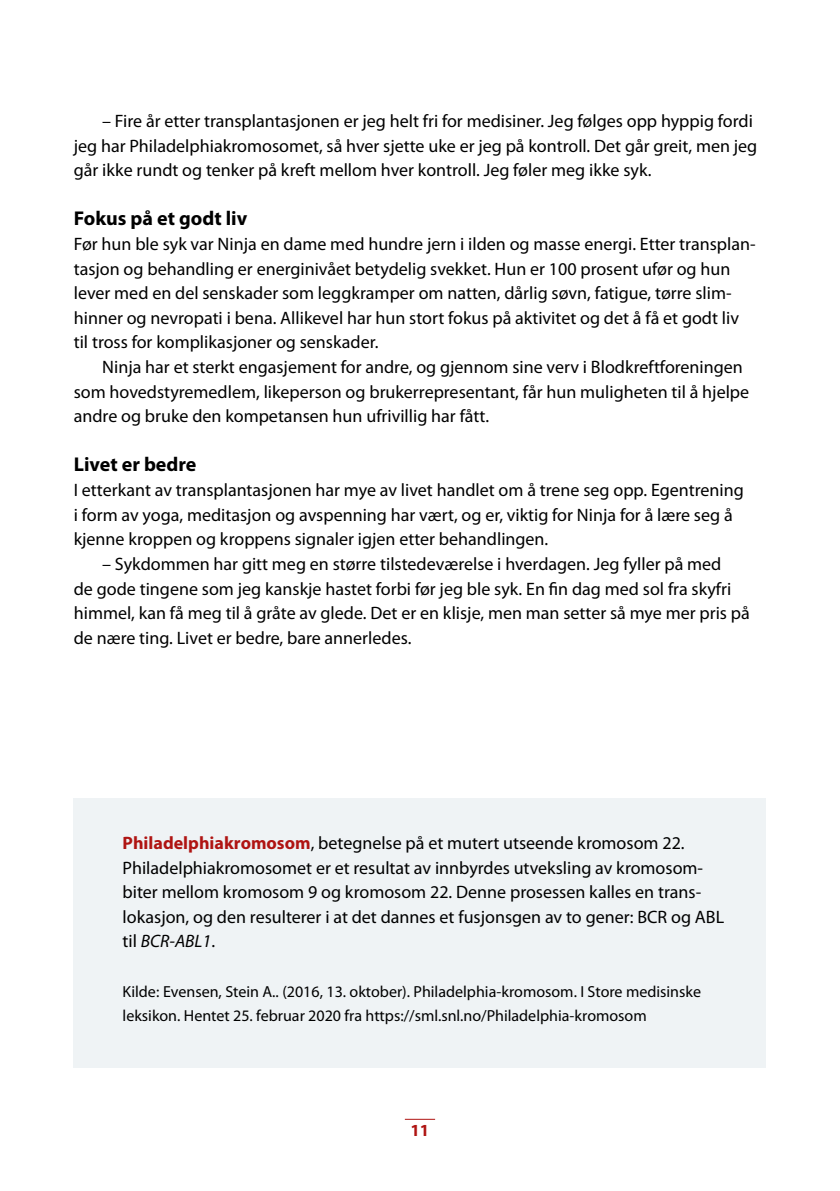
<style>
.page{position:relative;width:840px;height:1191px;background:#fff}
.page>*{position:absolute;margin:0;border:0;box-sizing:border-box;transform-origin:0 0}
.t1{font:700 20px "Myriad Pro";color:#000}
.t2{font:18px/24.6px "Myriad Pro";color:#000}
.t3{font:700 17px "Myriad Pro";color:#af1412}
.t4{font:16px/24.6px "Myriad Pro";color:#000}
.s1{font-weight:700;color:#af1412}
.s2{font-style:italic}
</style>
<div class="page">
<hr style="left:404px;top:1118px;width:31px;height:1px;background:#af1412">
<div style="left:74px;top:798px;width:691px;height:269px;background:#eff3f5"></div>
<p class="t2" style="left:74px;top:109px;width:684px;text-indent:28px">– Fire år etter transplantasjonen er jeg helt fri for medisiner. Jeg følges opp hyppig fordi jeg har Philadelphiakromosomet, så hver sjette uke er jeg på kontroll. Det går greit, men jeg går ikke rundt og tenker på kreft mellom hver kontroll. Jeg føler meg ikke syk.</p>
<p class="t1" style="left:74px;top:207px;width:175px">Fokus på et godt liv</p>
<p class="t2" style="left:74px;top:232px;width:683px">Før hun ble syk var Ninja en dame med hundre jern i ilden og masse energi. Etter transplan&shy;tasjon og behandling er energinivået betydelig svekket. Hun er 100 prosent ufør og hun lever med en del senskader som leggkramper om natten, dårlig søvn, fatigue, tørre slim&shy;hinner og nevropati i bena. Allikevel har hun stort fokus på aktivitet og det å få et godt liv til tross for komplikasjoner og senskader.</p>
<p class="t2" style="left:74px;top:355px;width:676px;text-indent:28px">Ninja har et sterkt engasjement for andre, og gjennom sine verv i Blodkreftforeningen som hovedstyremedlem, likeperson og brukerrepresentant, får hun muligheten til å hjelpe andre og bruke den kompetansen hun ufrivillig har fått.</p>
<p class="t1" style="left:74px;top:453px;width:124px">Livet er bedre</p>
<p class="t2" style="left:74px;top:478px;width:671px">I etterkant av transplantasjonen har mye av livet handlet om å trene seg opp. Egentrening i form av yoga, meditasjon og avspenning har vært, og er, viktig for Ninja for å lære seg å kjenne kroppen og kroppens signaler igjen etter behandlingen.</p>
<p class="t2" style="left:74px;top:552px;width:677px;text-indent:28px">– Sykdommen har gitt meg en større tilstedeværelse i hverdagen. Jeg fyller på med<br>de gode tingene som jeg kanskje hastet forbi før jeg ble syk. En fin dag med sol fra skyfri himmel, kan få meg til å gråte av glede. Det er en klisje, men man setter så mye mer pris på de nære ting. Livet er bedre, bare annerledes.</p>
<p class="t2" style="left:122px;top:831px;width:602px"><span class="s1">Philadelphiakromosom</span>, betegnelse på et mutert utseende kromosom 22.<br>Philadelphiakromosomet er et resultat av innbyrdes utveksling av kromosom&shy;biter mellom kromosom 9 og kromosom 22. Denne prosessen kalles en trans&shy;lokasjon, og den resulterer i at det dannes et fusjonsgen av to gener: BCR og ABL til <span class="s2">BCR-ABL1</span>.</p>
<p class="t4" style="left:122px;top:979px;width:579px">Kilde: Evensen, Stein A.. (2016, 13. oktober). Philadelphia-kromosom. I Store medisinske leksikon. Hentet 25. februar 2020 fra https://sml.snl.no/Philadelphia-kromosom</p>
<p class="t3" style="left:410px;top:1120px;width:20px">11</p>
</div>
